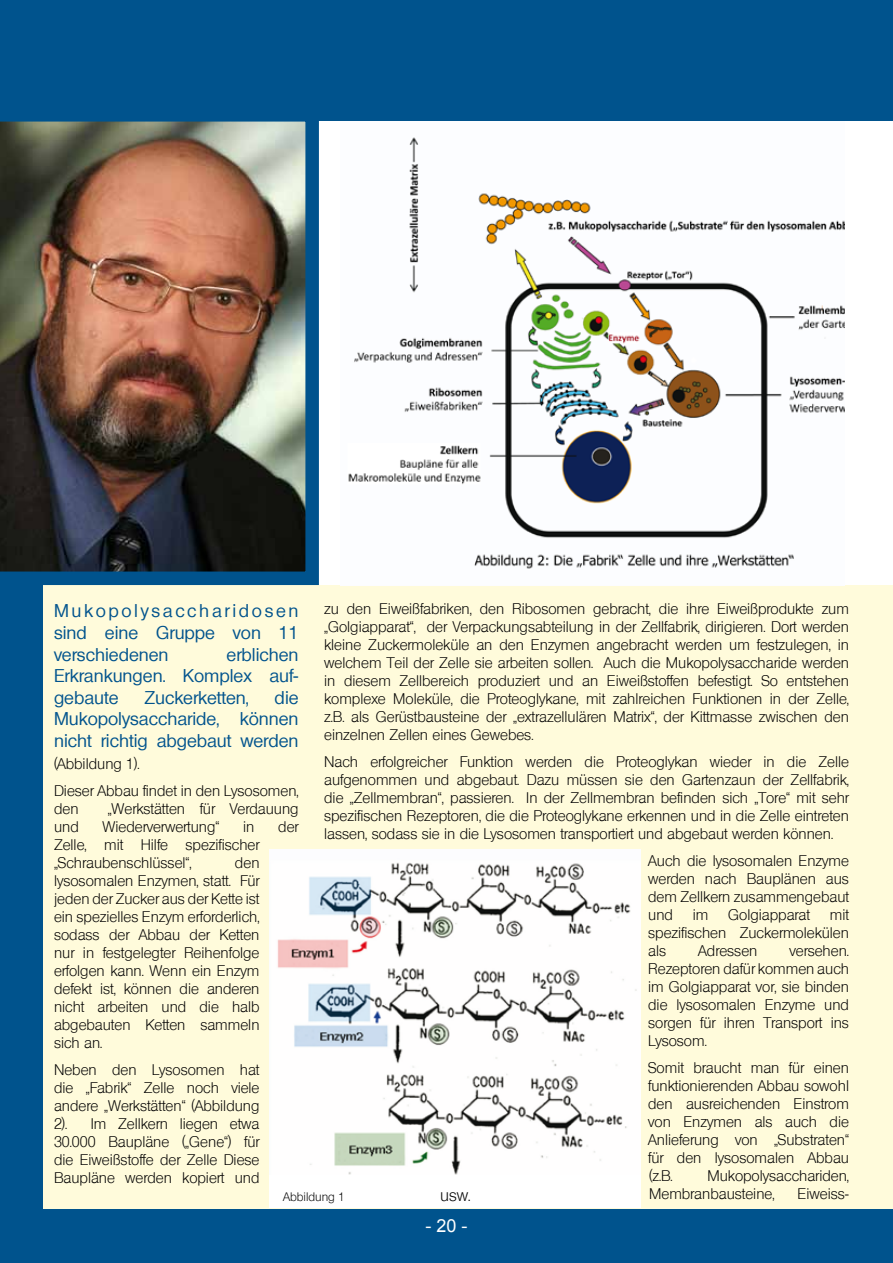
<style>
.page{position:relative;width:893px;height:1263px;background:#fff}
.page>*{position:absolute;margin:0;border:0;box-sizing:border-box;transform-origin:0 0}
.t1{font:500 18px/21.6px "Olympia";color:#00538d;text-align:justify}
.t2{font:18px "Arial";color:#fff}
.t3{font:300 16.5px "Olympia";color:#000}
.t4{font:300 15px/18px "Olympia";color:#000;text-align:justify}
.t5{font:300 12px "Olympia";color:#000}
</style>
<div class="page">
<div style="left:0;top:1206px;width:893px;height:57px;background:#00538d"></div>
<div style="left:0;top:585px;width:893px;height:624px;background:#fffbdb"></div>
<div style="left:0;top:0;width:43px;height:1263px;background:#00538d"></div>
<img style="left:0;top:120px;width:319px;height:465px">
<img style="left:269px;top:850px;width:372px;height:325px">
<img style="left:348px;top:137px;width:496px;height:432px">
<div style="left:0;top:0;width:893px;height:120px;background:#00538d"></div>
<div style="left:269px;top:1175px;width:372px;height:33px;background:#fff"></div>
<p class="t4" style="left:324px;top:600px;width:526px">zu den Eiweißfabriken, den Ribosomen gebracht, die ihre Eiweißprodukte zum „Golgiapparat“, der Verpackungsabteilung in der Zellfabrik, dirigieren. Dort werden kleine Zuckermoleküle an den Enzymen angebracht werden um festzulegen, in welchem Teil der Zelle sie arbeiten sollen. Auch die Mukopolysaccharide werden in diesem Zellbereich produziert und an Eiweißstoffen befestigt. So entstehen komplexe Moleküle, die Proteoglykane, mit zahlreichen Funktionen in der Zelle, z.B. als Gerüstbausteine der „extrazellulären Matrix“, der Kittmasse zwischen den einzelnen Zellen eines Gewebes.</p>
<p class="t4" style="left:324px;top:753px;width:526px">Nach erfolgreicher Funktion werden die Proteoglykan wieder in die Zelle aufgenommen und abgebaut. Dazu müssen sie den Gartenzaun der Zellfabrik, die „Zellmembran“, passieren. In der Zellmembran befinden sich „Tore“ mit sehr spezifischen Rezeptoren, die die Proteoglykane erkennen und in die Zelle eintreten lassen, sodass sie in die Lysosomen transportiert und abgebaut werden können.</p>
<p class="t4" style="left:648px;top:852px;width:202px">Auch die lysosomalen Enzyme werden nach Bauplänen aus dem Zellkern zusammengebaut und</p>
<p class="t1" style="left:54px;top:600px;width:246px">Mukopolysaccharidosen sind eine Gruppe von 11 verschiedenen</p>
<p class="t1" style="left:54px;top:643px;width:246px;text-indent:173px">erblichen Erkrankungen. Komplex auf&shy;gebaute</p>
<p class="t1" style="left:54px;top:686px;width:246px;text-indent:221px">die Mukopolysaccharide, können nicht richtig abgebaut werden</p>
<p class="t4" style="left:54px;top:750px;width:246px;line-height:27px">(Abbildung 1).<br>Dieser Abbau findet in den Lysosomen,</p>
<p class="t4" style="left:54px;top:799px;width:26px">den</p>
<p class="t4" style="left:108px;top:799px;width:192px">„Werkstätten für Verdauung</p>
<p class="t4" style="left:54px;top:817px;width:26px">und</p>
<p class="t4" style="left:103px;top:817px;width:118px">Wiederverwertung“</p>
<p class="t4" style="left:243px;top:817px;width:13px">in</p>
<p class="t4" style="left:278px;top:817px;width:22px">der</p>
<p class="t4" style="left:54px;top:835px;width:207px">Zelle, mit Hilfe spezifischer „Schraubenschlüssel“,</p>
<p class="t1" style="left:144px;top:686px;width:106px">Zuckerketten,</p>
<p class="t4" style="left:54px;top:853px;width:207px;text-indent:181px">den lysosomalen Enzymen, statt. Für jeden der Zucker aus der Kette ist ein spezielles Enzym erforderlich, sodass der Abbau der Ketten nur in festgelegter Reihenfolge erfolgen kann. Wenn ein Enzym defekt ist, können die anderen nicht arbeiten und die halb abgebauten Ketten sammeln sich an.</p>
<p class="t4" style="left:54px;top:1060px;width:207px">Neben den Lysosomen hat die „Fabrik“ Zelle noch viele andere „Werkstätten“ (Abbildung 2).</p>
<p class="t4" style="left:693px;top:906px;width:17px">im</p>
<p class="t4" style="left:728px;top:906px;width:83px">Golgiapparat</p>
<p class="t4" style="left:648px;top:906px;width:202px;text-indent:182px">mit spezifischen Zuckermolekülen als</p>
<p class="t4" style="left:648px;top:942px;width:202px;text-indent:141px">versehen.<br>Rezeptoren dafür kommen auch im Golgiapparat vor, sie binden die lysosomalen Enzyme und sorgen für ihren Transport ins Lysosom.</p>
<p class="t4" style="left:648px;top:1059px;width:202px">Somit braucht man für einen funktionierenden Abbau sowohl den ausreichenden Einstrom von Enzymen als auch die Anlieferung von „Substraten“ für den lysosomalen Abbau (z.B.</p>
<p class="t4" style="left:698px;top:942px;width:61px">Adressen</p>
<p class="t4" style="left:54px;top:1114px;width:207px;text-indent:37px">Im Zellkern liegen etwa 30.000 Baupläne („Gene“) für die Eiweißstoffe der Zelle Diese Baupläne werden kopiert und</p>
<p class="t4" style="left:649px;top:1167px;width:201px;text-indent:58px">Mukopolysacchariden,<br>Membranbausteine,</p>
<p class="t4" style="left:798px;top:1185px;width:53px">Eiweiss-</p>
<p class="t5" style="left:283px;top:1190px;width:63px">Abbildung 1</p>
<p class="t3" style="left:440px;top:1186px;width:32px">usw.</p>
<p class="t2" style="left:425px;top:1213px;width:44px">- 20 -</p>
</div>
